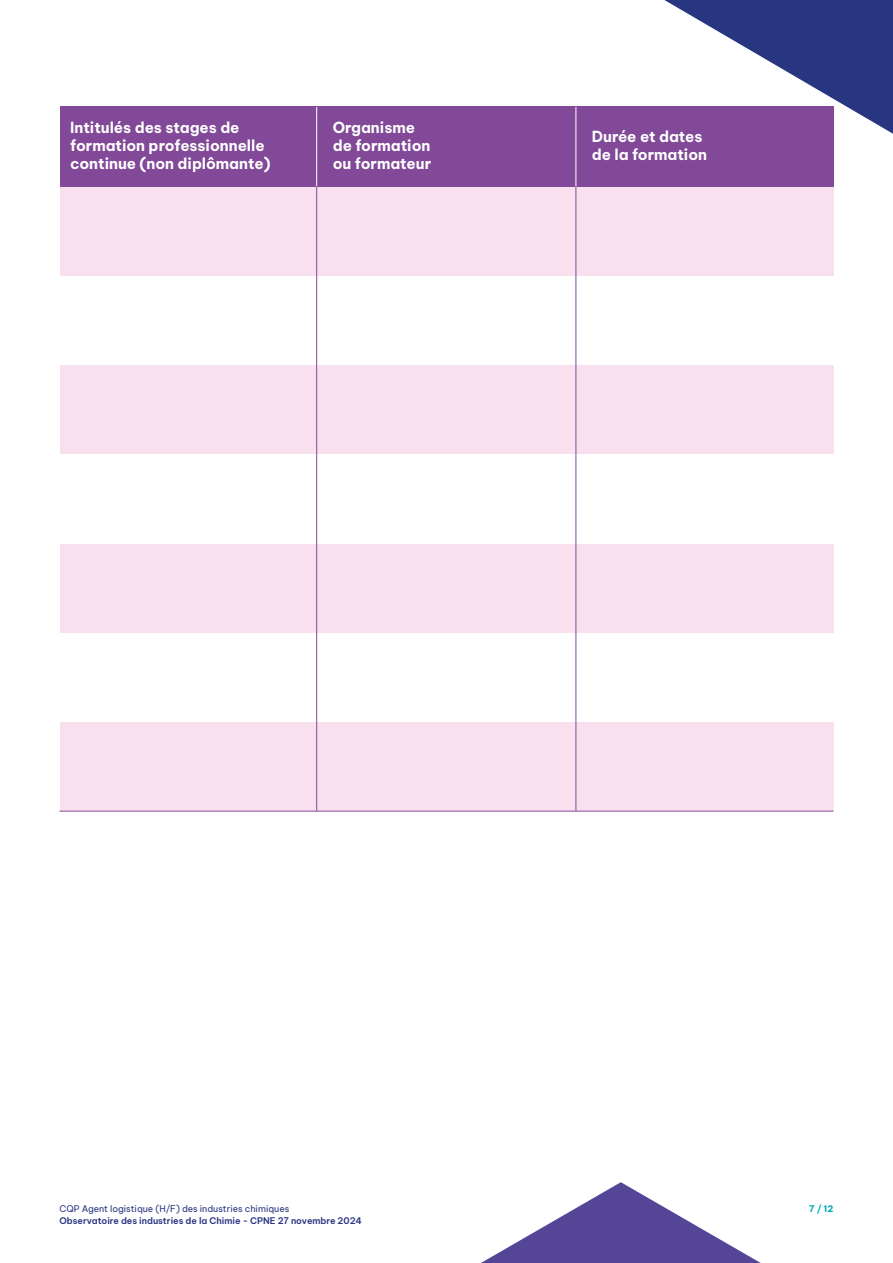
<style>
.page{position:relative;width:893px;height:1263px;background:#fff}
.page>*{position:absolute;margin:0;border:0;box-sizing:border-box;transform-origin:0 0}
.t1{font:700 15px/18px "Be Vietnam Pro";letter-spacing:-.005em;color:#fff}
.t2{font:600 9px "Be Vietnam Pro";color:#283581}
.t3{font:9px "Be Vietnam Pro";color:#283581}
.t4{font:700 9px "Be Vietnam Pro";color:#00a9b9}
</style>
<div class="page">
<div style="left:60px;top:106px;width:773px;height:81px;background:#814997"></div>
<hr style="left:575px;top:107px;width:1px;height:88px;background:#fff">
<hr style="left:316px;top:107px;width:1px;height:88px;background:#fff">
<div style="left:60px;top:188px;width:773px;height:88px;background:#f8e0ee"></div>
<div style="left:60px;top:544px;width:773px;height:89px;background:#f8e0ee"></div>
<div style="left:60px;top:365px;width:773px;height:89px;background:#f8e0ee"></div>
<div style="left:60px;top:722px;width:773px;height:89px;background:#f8e0ee"></div>
<hr style="left:575px;top:186px;width:1px;height:625px;background:#814997">
<hr style="left:316px;top:186px;width:1px;height:625px;background:#814997">
<hr style="left:60px;top:811px;width:773px;height:1px;background:#814997">
<svg style="left:481px;top:1182px;width:280px;height:81px"></svg>
<svg style="left:664px;top:0;width:229px;height:134px"></svg>
<div style="left:60px;top:1203px;width:458px;height:26px;background:#fff"></div>
<p class="t1" style="left:70px;top:116px;width:202px">Intitulés des stages de formation professionnelle continue (non diplômante)</p>
<p class="t1" style="left:333px;top:116px;width:100px">Organisme de formation ou formateur</p>
<p class="t1" style="left:592px;top:126px;width:117px">Durée et dates de la formation</p>
<p class="t3" style="left:60px;top:1202px;width:231px">CQP Agent logistique (H/F) des industries chimiques</p>
<p class="t2" style="left:60px;top:1213px;width:304px">Observatoire des industries de la Chimie - CPNE 27 novembre 2024</p>
<p class="t4" style="left:809px;top:1201px;width:26px">7 / 12</p>
</div>
